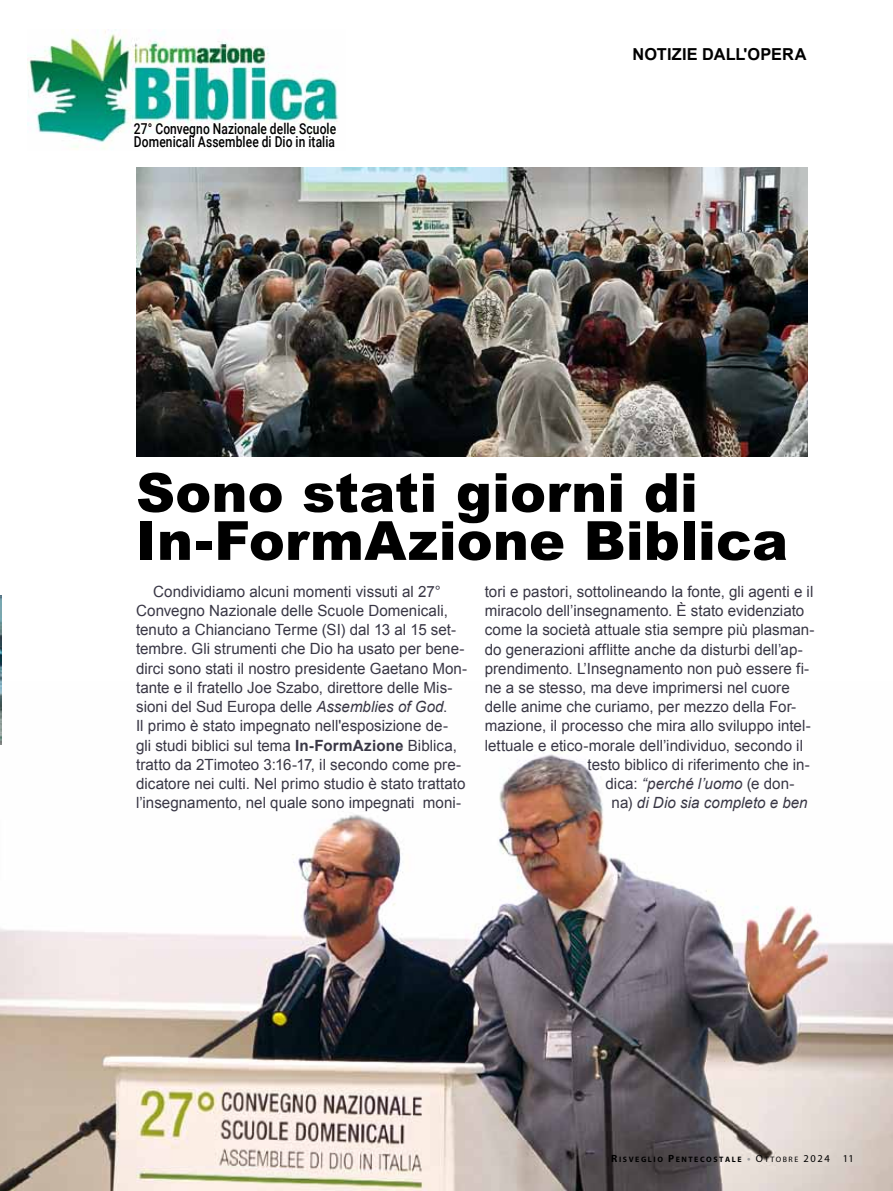
<style>
.page{position:relative;width:893px;height:1191px;background:#fff}
.page>*{position:absolute;margin:0;border:0;box-sizing:border-box;transform-origin:0 0}
.t1{font:900 54px/48px "Arial";color:#000}
.t2{font:700 16.5px "Arial";letter-spacing:.005em;color:#000}
.t3{font:15.45px/19.2px "Arial";color:#393745}
.t4{font:italic 15.45px "Arial";letter-spacing:.005em;color:#393745}
.t5{font:500 15px/13.5px "Roboto";letter-spacing:.005em;color:#000;scale:.8 1}
.t6{font:700 7.8px "Myriad Pro";letter-spacing:.2em;color:#000}
.s1{font-style:italic}
.s2{font-weight:700}
.s3{font-style:normal}
.s4{font-size:10.5px}
.s5{font-size:10.5px;color:#9c9d9f}
.s6{font-weight:400;font-size:10.5px}
.s7{font-weight:400}
</style>
<div class="page">
<img style="left:0;top:754px;width:893px;height:437px">
<img style="left:0;top:595px;width:2px;height:150px">
<img style="left:136px;top:167px;width:672px;height:289px">
<img style="left:28px;top:29px;width:311px;height:120px">
<p class="t5" style="left:134px;top:121px;width:254px">27° Convegno Nazionale delle Scuole<br>Domenicali Assemblee di Dio in italia</p>
<p class="t2" style="left:632px;top:43px;width:151px">notizie dall'OPERA</p>
<h1 class="t1" style="left:136px;top:467px;width:653px">Sono stati giorni di<br>In-FormAzione Biblica</h1>
<p class="t3" style="left:136px;top:582px;width:333px;text-indent:17px">Condividiamo alcuni momenti vissuti al 27° Convegno Nazionale delle Scuole Domenicali, tenuto a Chianciano Terme (SI) dal 13 al 15 set&shy;tembre. Gli strumenti che Dio ha usato per bene&shy;dirci sono stati il nostro presidente Gaetano Mon&shy;tante e il fratello Joe Szabo, direttore delle Mis&shy;sioni del Sud Europa delle <span class="s1">Assemblies of God</span>.<br>Il primo è stato impegnato nell'esposizione de-<br>gli studi biblici sul tema <span class="s2">In-FormAzione</span> Biblica, tratto da 2Timoteo 3:16-17, il secondo come pre&shy;dicatore nei culti. Nel primo studio è stato trattato l’insegnamento, nel quale sono impegnati moni-</p>
<p class="t3" style="left:485px;top:582px;width:330px">tori e pastori, sottolineando la fonte, gli agenti e il</p>
<p class="t3" style="left:485px;top:601px;width:321px">miracolo dell’insegnamento. È stato evidenziato</p>
<p class="t3" style="left:485px;top:620px;width:331px">come la società attuale stia sempre più plasman-</p>
<p class="t3" style="left:485px;top:639px;width:320px">do generazioni afflitte anche da disturbi dell’ap-</p>
<p class="t3" style="left:485px;top:659px;width:326px">prendimento. L’Insegnamento non può essere fi-</p>
<p class="t3" style="left:485px;top:678px;width:306px">ne a se stesso, ma deve imprimersi nel cuore</p>
<p class="t3" style="left:485px;top:697px;width:313px">delle anime che curiamo, per mezzo della For-</p>
<p class="t3" style="left:485px;top:716px;width:328px">mazione, il processo che mira allo sviluppo intel-</p>
<p class="t3" style="left:485px;top:735px;width:320px">lettuale e etico-morale dell’individuo, secondo il</p>
<p class="t3" style="left:588px;top:755px;width:224px">testo biblico di riferimento che in-</p>
<p class="t4" style="left:606px;top:773px;width:190px"><span class="s3">dica:</span> “perché l’uomo <span class="s3">(e don-</span></p>
<p class="t4" style="left:612px;top:792px;width:198px"><span class="s3">na)</span> di Dio sia completo e ben</p>
<p class="t6" style="left:611px;top:1154px;width:244px"><span class="s4">R</span>ISVEGLIO <span class="s4">P</span>ENTECOSTALE <span class="s5">•</span> <span class="s6">O</span><span class="s7">TTOBRE</span> <span class="s6">2024</span> <span class="s6">11</span></p>
</div>
